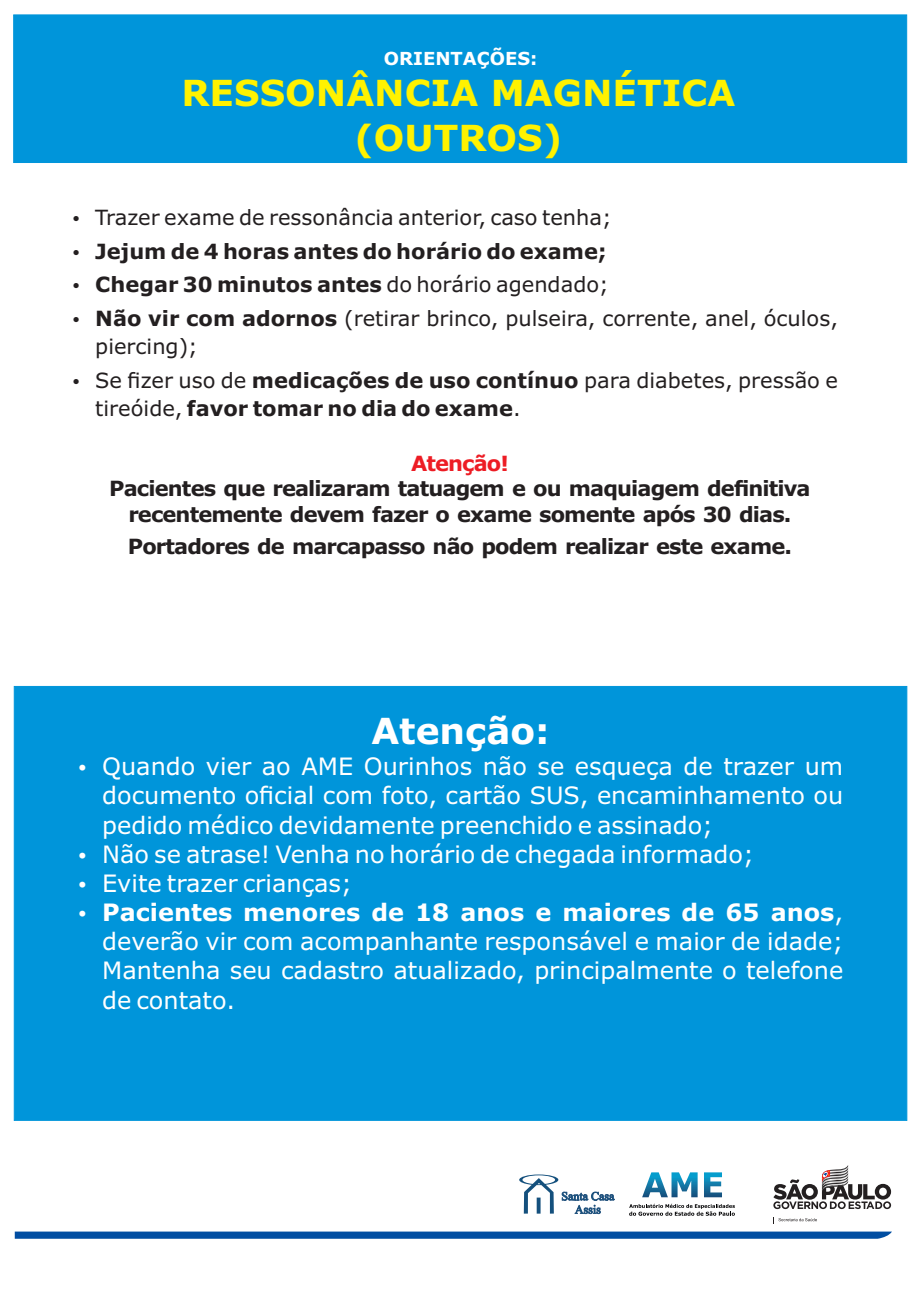
<style>
.page{position:relative;width:920px;height:1290px;background:#fff}
.page>*{position:absolute;margin:0;border:0;box-sizing:border-box;transform-origin:0 0}
.t1{font:700 36px/44.5px "Verdana";color:#fff200;text-align:center}
.t2{font:700 36px "Verdana";color:#fff}
.t3{font:24px/29.1px "Verdana";color:#fff}
.t4{font:700 21px/33.6px "Verdana";color:#231f20}
.t5{font:700 21px/25.5px "Verdana";letter-spacing:-.04em;color:#231f20;text-align:center}
.t6{font:21px/33.6px "Verdana";color:#231f20}
.t7{font:700 21px "Verdana";letter-spacing:-.04em;color:#ed1c24}
.t8{font:700 18px "Verdana";color:#fff}
.s1{font-weight:400}
.s2{font-weight:700}
</style>
<div class="page">
<div style="left:13px;top:14px;width:894px;height:149px;background:#0095da"></div>
<div style="left:13px;top:686px;width:895px;height:435px;background:#0095da"></div>
<svg style="left:15px;top:1231px;width:877px;height:8px"></svg>
<svg style="left:642px;top:1172px;width:56px;height:25px"></svg>
<svg style="left:704px;top:1172px;width:18px;height:25px"></svg>
<svg style="left:629px;top:1204px;width:106px;height:12px"></svg>
<svg style="left:773px;top:1165px;width:118px;height:44px"></svg>
<svg style="left:773px;top:1217px;width:44px;height:6px"></svg>
<svg style="left:519px;top:1174px;width:96px;height:41px"></svg>
<svg style="left:80px;top:765px;width:5px;height:6px"></svg>
<svg style="left:80px;top:852px;width:5px;height:6px"></svg>
<svg style="left:80px;top:881px;width:5px;height:6px"></svg>
<svg style="left:80px;top:910px;width:5px;height:7px"></svg>
<p class="t8" style="left:384px;top:51px;width:155px">ORIENTAÇÕES:</p>
<h1 class="t1" style="left:181px;top:74px;width:555px">RESSONÂNCIA MAGNÉTICA (OUTROS)</h1>
<p class="t6" style="left:95px;top:202px;width:518px">Trazer exame de ressonância anterior, caso tenha;</p>
<p class="t4" style="left:95px;top:236px;width:744px">Jejum de 4 horas antes do horário do exame;<br>Chegar 30 minutos antes <span class="s1">do horário agendado;<br></span>Não vir com adornos <span class="s1">(retirar brinco, pulseira, corrente, anel, óculos,</span></p>
<p class="t6" style="left:95px;top:332px;width:744px">piercing);<br>Se fizer uso de <span class="s2">medicações de uso contínuo</span> para diabetes, pressão e</p>
<p class="t4" style="left:95px;top:394px;width:427px"><span class="s1">tireóide,</span> favor tomar no dia do exame<span class="s1">.</span></p>
<p class="t7" style="left:411px;top:455px;width:99px">Atenção!</p>
<p class="t5" style="left:109px;top:478px;width:703px">Pacientes que realizaram tatuagem e ou maquiagem definitiva recentemente devem fazer o exame somente após 30 dias.</p>
<p class="t5" style="left:128px;top:535px;width:666px">Portadores de marcapasso não podem realizar este exame.</p>
<h1 class="t2" style="left:371px;top:716px;width:180px">Atenção:</h1>
<p class="t3" style="left:102px;top:754px;width:743px">Quando vier ao AME Ourinhos não se esqueça de trazer um documento oficial com foto, cartão SUS, encaminhamento ou pedido médico devidamente preenchido e assinado;<br>Não se atrase! Venha no horário de chegada informado;<br>Evite trazer crianças;<br><span class="s2">Pacientes menores de 18 anos e maiores de 65 anos</span>, deverão vir com acompanhante responsável e maior de idade; Mantenha seu cadastro atualizado, principalmente o telefone de contato.</p>
</div>
